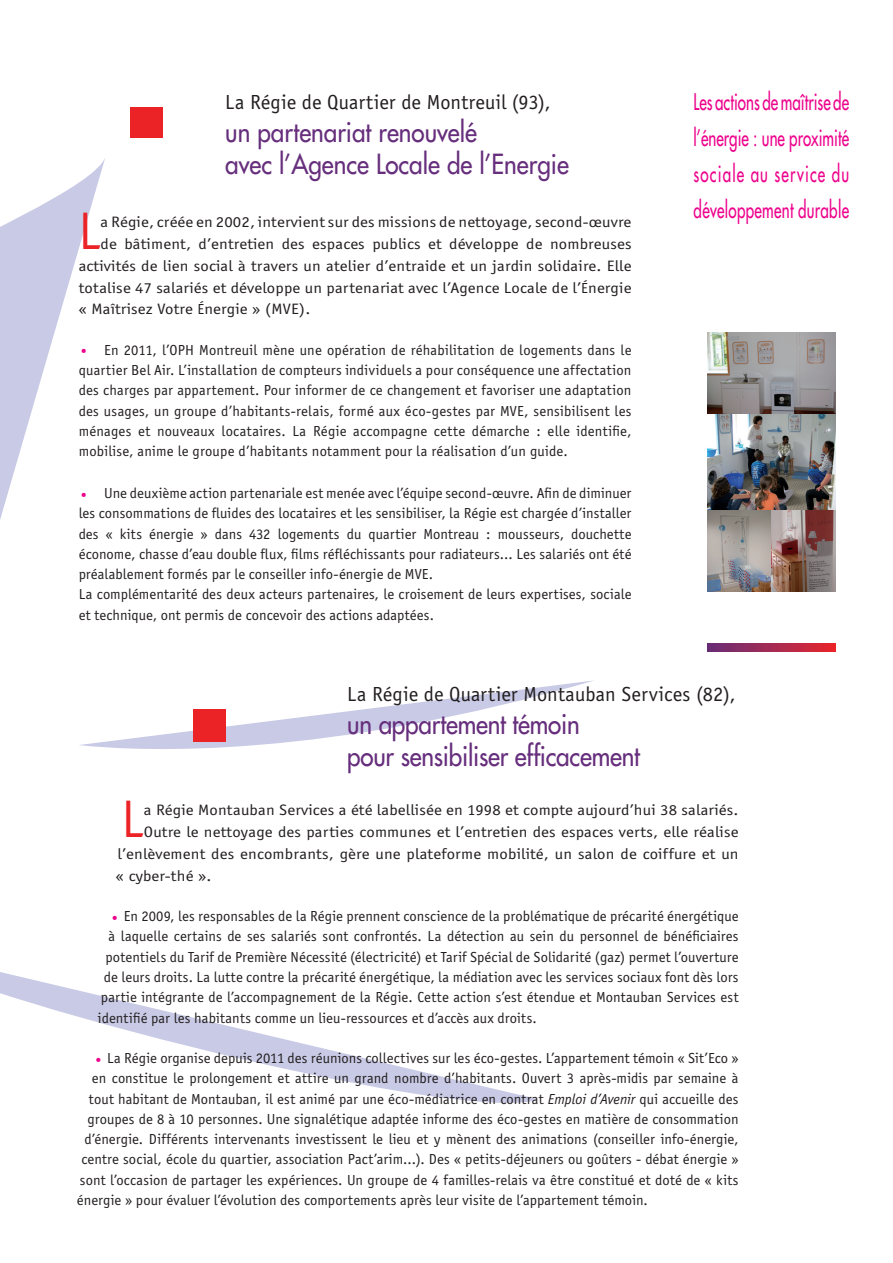
<style>
.page{position:relative;width:893px;height:1263px;background:#fff}
.page>*{position:absolute;margin:0;border:0;box-sizing:border-box;transform-origin:0 0}
.Lettrine{font:54.45px "Officina Sans";color:#ec2326;scale:.91 1}
.Titre_de_rubrique{font:27px "Futura";color:#662e7c;scale:.9 1}
.Nom_Régie{font:27px "Futura";letter-spacing:-.01em;color:#662e7c;scale:.9 1}
.Titre_de_rubrique-2{font:22.35px/36px "Futura";letter-spacing:.02em;color:#ed028c;text-align:justify;scale:.68 1}
.Nom_Régie-2{font:21px "Officina Sans";letter-spacing:.005em;color:#231f20}
.Lettrine-2{font:15.6px "Officina Sans";letter-spacing:.01em;color:#231f20;scale:1.11 1}
.t1{font:15px/20.2px "Officina Sans";letter-spacing:.01em;color:#231f20;text-align:justify}
.s1{font-size:15px}
.s2{font-weight:700;color:#ed028c}
.s3{font-style:italic}
</style>
<div class="page">
<svg style="left:0;top:972px;width:538px;height:131px"></svg>
<svg style="left:80px;top:680px;width:513px;height:69px"></svg>
<svg style="left:0;top:159px;width:105px;height:361px"></svg>
<svg style="left:708px;top:643px;width:127px;height:9px"></svg>
<img style="left:708px;top:333px;width:127px;height:258px">
<div style="left:193px;top:709px;width:32px;height:33px;background:#ec2326"></div>
<div style="left:131px;top:107px;width:32px;height:31px;background:#ec2326"></div>
<p class="Nom_Régie-2" style="left:225px;top:91px;width:327px">La Régie de Quartier de Montreuil (93),</p>
<p class="Titre_de_rubrique" style="left:225px;top:114px;width:281px">un partenariat renouvelé</p>
<p class="Titre_de_rubrique" style="left:225px;top:147px;width:383px">avec l’Agence Locale de l’Energie</p>
<p class="Lettrine" style="left:79px;top:201px;width:25px">L</p>
<p class="Lettrine-2" style="left:101px;top:213px;width:480px">a Régie, créée en 2002, intervient sur des missions de nettoyage, second-œuvre</p>
<p class="Lettrine-2" style="left:101px;top:235px;width:480px">de bâtiment, d’entretien des espaces publics et développe de nombreuses</p>
<p class="Lettrine-2" style="left:79px;top:257px;width:500px">activités de lien social à travers un atelier d’entraide et un jardin solidaire. Elle</p>
<p class="Lettrine-2" style="left:79px;top:279px;width:499px">totalise 47 salariés et développe un partenariat avec l’Agence Locale de l’<span class="s1">É</span>nergie</p>
<p class="Lettrine-2" style="left:79px;top:300px;width:210px">« Maîtrisez Votre <span class="s1">É</span>nergie » (MVE).</p>
<p class="t1" style="left:79px;top:340px;width:554px"><span class="s2">•</span> En 2011, l’OPH Montreuil mène une opération de réhabilitation de logements dans le quartier Bel Air. L’installation de compteurs individuels a pour conséquence une affectation des charges par appartement. Pour informer de ce changement et favoriser une adaptation des usages, un groupe d’habitants-relais, formé aux éco-gestes par MVE, sensibilisent les ménages et nouveaux locataires. La Régie accompagne cette démarche : elle identifie, mobilise, anime le groupe d’habitants notamment pour la réalisation d’un guide.</p>
<p class="t1" style="left:79px;top:483px;width:554px"><span class="s2">•</span> Une deuxième action partenariale est menée avec l’équipe second-œuvre. Afin de diminuer les consommations de fluides des locataires et les sensibiliser, la Régie est chargée d’installer des « kits énergie » dans 432 logements du quartier Montreau : mousseurs, douchette économe, chasse d’eau double flux, films réfléchissants pour radiateurs… Les salariés ont été préalablement formés par le conseiller info-énergie de MVE.</p>
<p class="t1" style="left:79px;top:584px;width:554px">La complémentarité des deux acteurs partenaires, le croisement de leurs expertises, sociale et technique, ont permis de concevoir des actions adaptées.</p>
<p class="Titre_de_rubrique-2" style="left:694px;top:83px;width:230px">Les actions de maîtrise de l’énergie : une proximité sociale au service du développement durable</p>
<p class="Nom_Régie-2" style="left:347px;top:683px;width:390px">La Régie de Quartier Montauban Services (82),</p>
<p class="Nom_Régie" style="left:347px;top:706px;width:260px">un appartement témoin</p>
<p class="Nom_Régie" style="left:347px;top:738px;width:327px">pour sensibiliser efficacement</p>
<p class="Lettrine" style="left:122px;top:789px;width:25px">L</p>
<p class="Lettrine-2" style="left:144px;top:802px;width:537px">a Régie Montauban Services a été labellisée en 1998 et compte aujourd’hui 38 salariés.</p>
<p class="Lettrine-2" style="left:144px;top:823px;width:537px">Outre le nettoyage des parties communes et l’entretien des espaces verts, elle réalise</p>
<p class="Lettrine-2" style="left:117px;top:845px;width:561px">l’enlèvement des encombrants, gère une plateforme mobilité, un salon de coiffure et un</p>
<p class="Lettrine-2" style="left:116px;top:867px;width:87px">« cyber-thé ».</p>
<p class="t1" style="left:110px;top:906px;width:630px"><span class="s2">•</span> En 2009, les responsables de la Régie prennent conscience de la problématique de précarité énergétique</p>
<p class="t1" style="left:108px;top:926px;width:632px">à laquelle certains de ses salariés sont confrontés. La détection au sein du personnel de bénéficiaires</p>
<p class="t1" style="left:105px;top:947px;width:634px">potentiels du Tarif de Première Nécessité (électricité) et Tarif Spécial de Solidarité (gaz) permet l’ouverture</p>
<p class="t1" style="left:104px;top:967px;width:636px">de leurs droits. La lutte contre la précarité énergétique, la médiation avec les services sociaux font dès lors</p>
<p class="t1" style="left:101px;top:987px;width:639px">partie intégrante de l’accompagnement de la Régie. Cette action s’est étendue et Montauban Services est</p>
<p class="t1" style="left:98px;top:1007px;width:440px">identifié par les habitants comme un lieu-ressources et d’accès aux droits.</p>
<p class="t1" style="left:93px;top:1048px;width:647px"><span class="s2">•</span> La Régie organise depuis 2011 des réunions collectives sur les éco-gestes. L’appartement témoin « Sit’Eco »</p>
<p class="t1" style="left:92px;top:1068px;width:648px">en constitue le prolongement et attire un grand nombre d’habitants. Ouvert 3 après-midis par semaine à</p>
<p class="t1" style="left:89px;top:1088px;width:651px">tout habitant de Montauban, il est animé par une éco-médiatrice en contrat <span class="s3">Emploi d’Avenir</span> qui accueille des</p>
<p class="t1" style="left:87px;top:1109px;width:653px">groupes de 8 à 10 personnes. Une signalétique adaptée informe des éco-gestes en matière de consommation</p>
<p class="t1" style="left:84px;top:1129px;width:655px">d’énergie. Différents intervenants investissent le lieu et y mènent des animations (conseiller info-énergie,</p>
<p class="t1" style="left:81px;top:1149px;width:659px">centre social, école du quartier, association Pact’arim…). Des « petits-déjeuners ou goûters - débat énergie »</p>
<p class="t1" style="left:80px;top:1169px;width:660px">sont l’occasion de partager les expériences. Un groupe de 4 familles-relais va être constitué et doté de « kits</p>
<p class="t1" style="left:77px;top:1190px;width:572px">énergie » pour évaluer l’évolution des comportements après leur visite de l’appartement témoin.</p>
</div>
